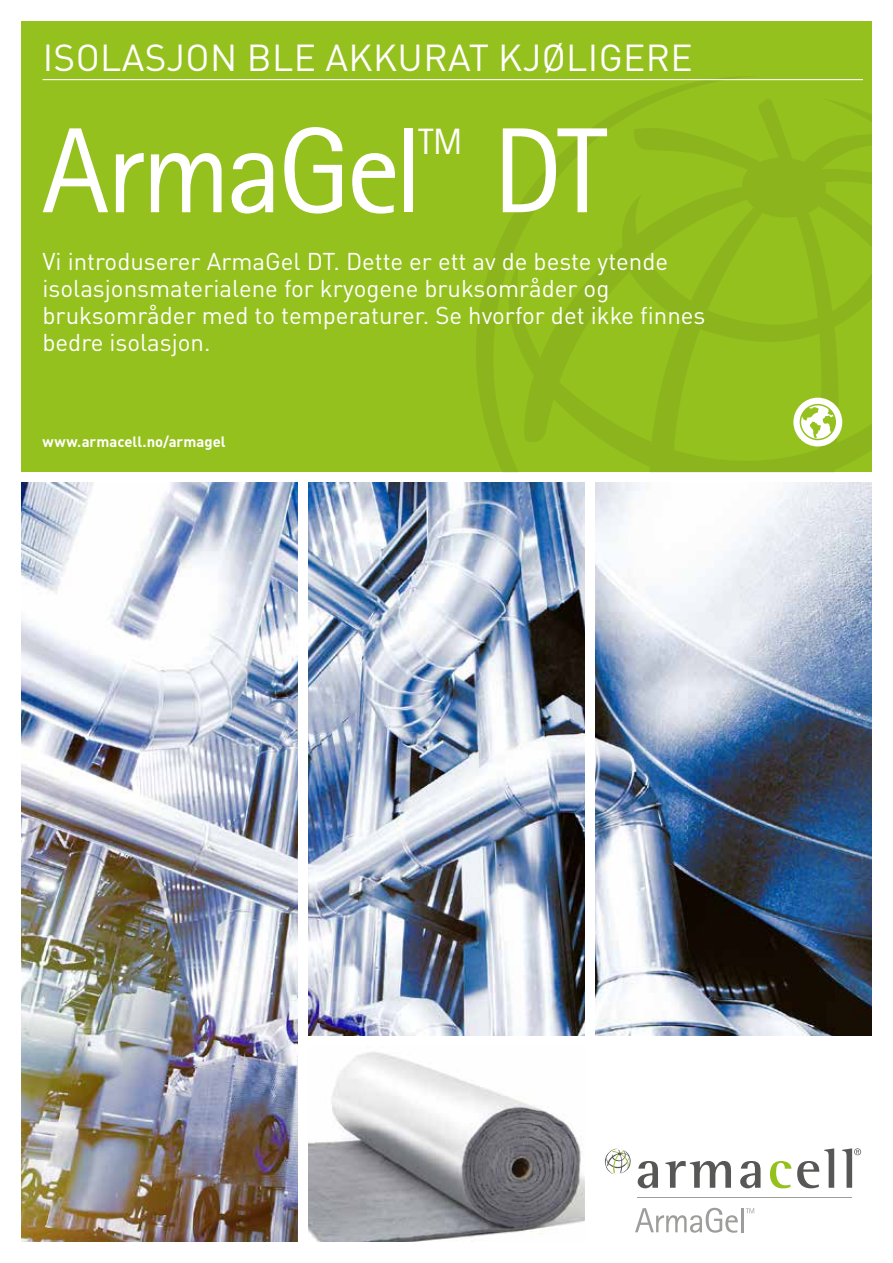
<style>
.page{position:relative;width:893px;height:1263px;background:#fff}
.page>*{position:absolute;margin:0;border:0;box-sizing:border-box;transform-origin:0 0}
.t1{font:121.5px "Rotis Sans Serif Pro";letter-spacing:-.04em;color:#fff}
.t2{font:37.05px "DIN Pro";letter-spacing:.01em;color:#fff}
.t3{font:36.75px "Rotis Sans Serif Pro";color:#fff}
.t4{font:24px/27px "DIN Pro";color:#fff}
.t5{font:700 14.85px "DIN Pro";color:#fff}
</style>
<div class="page">
<img style="left:308px;top:483px;width:277px;height:553px">
<img style="left:308px;top:1051px;width:277px;height:191px">
<img style="left:595px;top:483px;width:277px;height:552px">
<img style="left:21px;top:483px;width:277px;height:759px">
<div style="left:21px;top:21px;width:851px;height:451px;background:#95c11f"></div>
<svg style="left:474px;top:77px;width:290px;height:380px"></svg>
<svg style="left:497px;top:96px;width:375px;height:376px"></svg>
<hr style="left:43px;top:79px;width:820px;height:1px;background:#fff">
<div style="left:793px;top:398px;width:49px;height:48px;background:#fff;border-radius:50%"></div>
<svg style="left:800px;top:404px;width:36px;height:36px"></svg>
<svg style="left:638px;top:1161px;width:20px;height:27px"></svg>
<svg style="left:665px;top:1161px;width:66px;height:27px"></svg>
<svg style="left:740px;top:1161px;width:20px;height:27px"></svg>
<svg style="left:770px;top:1161px;width:21px;height:27px"></svg>
<svg style="left:797px;top:1148px;width:37px;height:40px"></svg>
<svg style="left:842px;top:1148px;width:19px;height:40px"></svg>
<svg style="left:605px;top:1148px;width:26px;height:27px"></svg>
<hr style="left:638px;top:1198px;width:214px;height:1px;background:#9d9d9c">
<svg style="left:635px;top:1208px;width:103px;height:25px"></svg>
<hr style="left:741px;top:1208px;width:3px;height:24px;background:#9d9d9c">
<svg style="left:746px;top:1208px;width:8px;height:5px"></svg>
<h2 class="t2" style="left:43px;top:29px;width:652px">ISOLASJON BLE AKKURAT KJØLIGERE</h2>
<h1 class="t1" style="left:42px;top:99px;width:384px">ArmaGel</h1>
<h3 class="t3" style="left:419px;top:120px;width:45px">TM</h3>
<h1 class="t1" style="left:492px;top:99px;width:116px">DT</h1>
<p class="t4" style="left:43px;top:247px;width:664px">Vi introduserer ArmaGel DT. Dette er ett av de beste ytende isolasjonsmaterialene for kryogene bruksområder og bruksområder med to temperaturer. Se hvorfor det ikke finnes bedre isolasjon.</p>
<p class="t5" style="left:43px;top:429px;width:185px">www.armacell.no/armagel</p>
</div>
